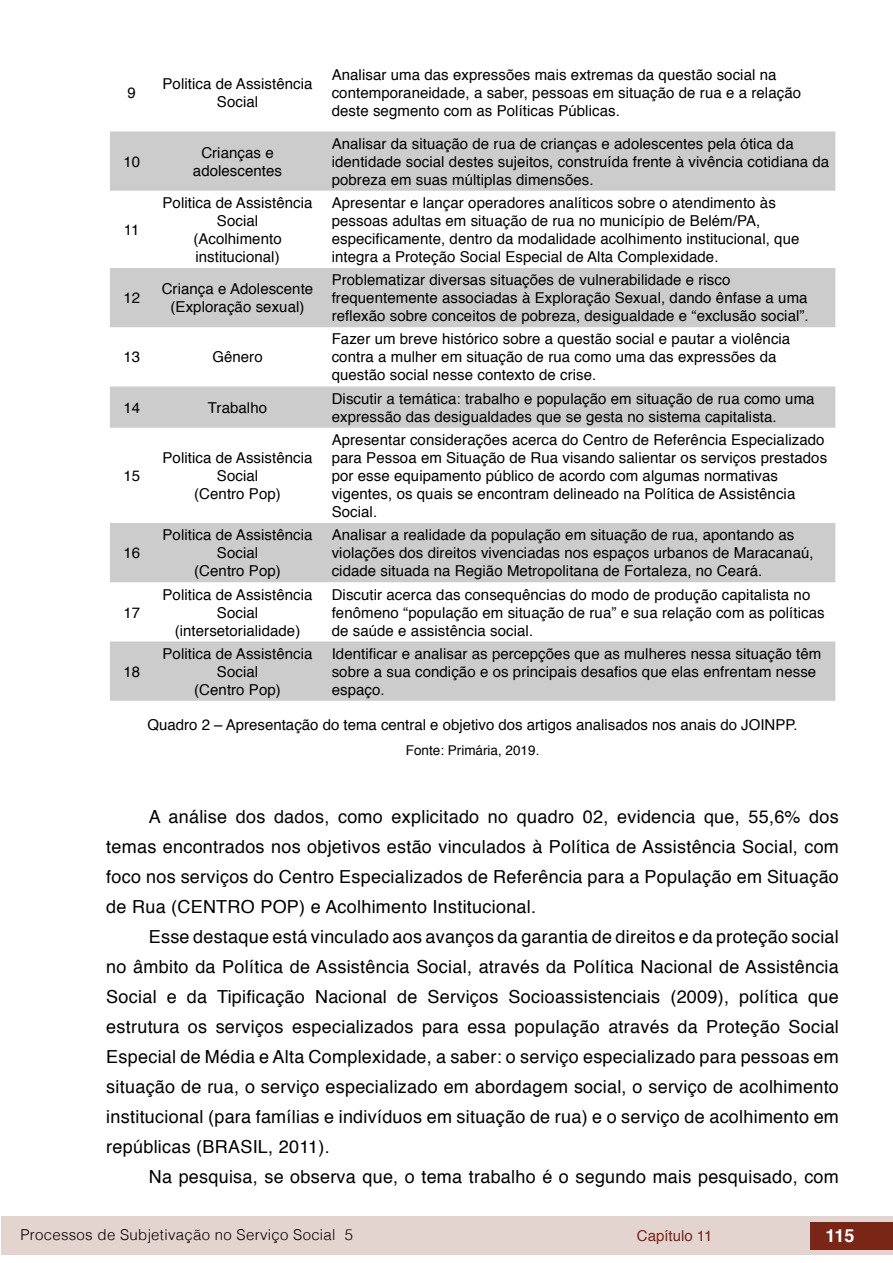
<style>
.page{position:relative;width:893px;height:1263px;background:#fff}
.page>*{position:absolute;margin:0;border:0;box-sizing:border-box;transform-origin:0 0}
.txt{font:18px/30px "Helvetica";letter-spacing:.015em;color:#000;text-align:justify}
.t1{font:700 18px "Helvetica";color:#fff}
.tab_txt{font:15px/18px "Helvetica";letter-spacing:.005em;color:#000}
.info_tab_gra_imag{font:15px "Helvetica";color:#000}
.t2{font:300 15px "Helvetica";letter-spacing:.02em;color:#000}
.t3{font:15px "Helvetica";color:#7a2616}
.fonte_tab_gra_imag{font:13.5px "Helvetica";color:#000}
</style>
<div class="page">
<div style="left:1px;top:1216px;width:891px;height:38px;background:#e4d4d0"></div>
<div style="left:810px;top:1222px;width:83px;height:27px;background:#7a2616"></div>
<svg style="left:110px;top:131px;width:725px;height:570px"></svg>
<p class="tab_txt" style="left:128px;top:85px;width:10px">9</p>
<p class="tab_txt" style="left:162px;top:76px;width:152px;text-align:center">Politica de Assistência<br>Social</p>
<p class="tab_txt" style="left:332px;top:67px;width:471px">Analisar uma das expressões mais extremas da questão social na contemporaneidade, a saber, pessoas em situação de rua e a relação deste segmento com as Políticas Públicas.</p>
<p class="tab_txt" style="left:123px;top:153px;width:18px">10</p>
<p class="tab_txt" style="left:193px;top:144px;width:91px;text-align:center">Crianças e adolescentes</p>
<p class="tab_txt" style="left:332px;top:135px;width:499px">Analisar da situação de rua de crianças e adolescentes pela ótica da identidade social destes sujeitos, construída frente à vivência cotidiana da pobreza em suas múltiplas dimensões.</p>
<p class="tab_txt" style="left:124px;top:221px;width:17px">11</p>
<p class="tab_txt" style="left:162px;top:194px;width:152px;text-align:center">Politica de Assistência<br>Social</p>
<p class="tab_txt" style="left:193px;top:230px;width:90px">(Acolhimento institucional)</p>
<p class="tab_txt" style="left:332px;top:194px;width:469px">Apresentar e lançar operadores analíticos sobre o atendimento às pessoas adultas em situação de rua no município de Belém/PA, especificamente, dentro da modalidade acolhimento institucional, que integra a Proteção Social Especial de Alta Complexidade.</p>
<p class="tab_txt" style="left:123px;top:289px;width:18px">12</p>
<p class="tab_txt" style="left:162px;top:280px;width:153px">Criança e Adolescente</p>
<p class="tab_txt" style="left:171px;top:298px;width:135px">(Exploração sexual)</p>
<p class="tab_txt" style="left:123px;top:349px;width:18px">13</p>
<p class="tab_txt" style="left:212px;top:349px;width:52px">Gênero</p>
<p class="tab_txt" style="left:332px;top:271px;width:478px">Problematizar diversas situações de vulnerabilidade e risco frequentemente associadas à Exploração Sexual, dando ênfase a uma reflexão sobre conceitos de pobreza, desigualdade e “exclusão social”.</p>
<p class="tab_txt" style="left:332px;top:331px;width:460px">Fazer um breve histórico sobre a questão social e pautar a violência contra a mulher em situação de rua como uma das expressões da questão social nesse contexto de crise.</p>
<p class="tab_txt" style="left:123px;top:399px;width:18px">14</p>
<p class="tab_txt" style="left:208px;top:399px;width:61px">Trabalho</p>
<p class="tab_txt" style="left:332px;top:390px;width:484px">Discutir a temática: trabalho e população em situação de rua como uma expressão das desigualdades que se gesta no sistema capitalista.</p>
<p class="tab_txt" style="left:123px;top:467px;width:18px">15</p>
<p class="tab_txt" style="left:123px;top:544px;width:18px">16</p>
<p class="tab_txt" style="left:123px;top:604px;width:18px">17</p>
<p class="tab_txt" style="left:123px;top:663px;width:18px">18</p>
<p class="tab_txt" style="left:162px;top:449px;width:152px;text-align:center">Politica de Assistência<br>Social</p>
<p class="tab_txt" style="left:194px;top:485px;width:88px">(Centro Pop)</p>
<p class="tab_txt" style="left:162px;top:526px;width:152px;text-align:center">Politica de Assistência<br>Social</p>
<p class="tab_txt" style="left:194px;top:562px;width:88px">(Centro Pop)</p>
<p class="tab_txt" style="left:162px;top:586px;width:152px;text-align:center">Politica de Assistência<br>Social</p>
<p class="tab_txt" style="left:175px;top:622px;width:127px">(intersetorialidade)</p>
<p class="tab_txt" style="left:332px;top:431px;width:497px">Apresentar considerações acerca do Centro de Referência Especializado para Pessoa em Situação de Rua visando salientar os serviços prestados por esse equipamento público de acordo com algumas normativas vigentes, os quais se encontram delineado na Política de Assistência Social.</p>
<p class="tab_txt" style="left:332px;top:526px;width:483px">Analisar a realidade da população em situação de rua, apontando as violações dos direitos vivenciadas nos espaços urbanos de Maracanaú, cidade situada na Região Metropolitana de Fortaleza, no Ceará.</p>
<p class="tab_txt" style="left:332px;top:586px;width:494px">Discutir acerca das consequências do modo de produção capitalista no fenômeno “população em situação de rua” e sua relação com as políticas de saúde e assistência social.</p>
<p class="tab_txt" style="left:332px;top:645px;width:491px">Identificar e analisar as percepções que as mulheres nessa situação têm sobre a sua condição e os principais desafios que elas enfrentam nesse espaço.</p>
<p class="info_tab_gra_imag" style="left:148px;top:713px;width:652px">Quadro 2 – Apresentação do tema central e objetivo dos artigos analisados nos anais do JOINPP.</p>
<p class="fonte_tab_gra_imag" style="left:406px;top:739px;width:135px">Fonte: Primária, 2019.</p>
<p class="tab_txt" style="left:162px;top:645px;width:152px;text-align:center">Politica de Assistência<br>Social</p>
<p class="tab_txt" style="left:194px;top:681px;width:88px">(Centro Pop)</p>
<p class="txt" style="left:106px;top:802px;width:734px;text-indent:43px">A análise dos dados, como explicitado no quadro 02, evidencia que, 55,6% dos temas encontrados nos objetivos estão vinculados à Política de Assistência Social, com foco nos serviços do Centro Especializados de Referência para a População em Situação de Rua (CENTRO POP) e Acolhimento Institucional.</p>
<p class="txt" style="left:106px;top:922px;width:734px;text-indent:43px">Esse destaque está vinculado aos avanços da garantia de direitos e da proteção social no âmbito da Política de Assistência Social, através da Política Nacional de Assistência Social e da Tipificação Nacional de Serviços Socioassistenciais (2009), política que estrutura os serviços especializados para essa população através da Proteção Social Especial de Média e Alta Complexidade, a saber: o serviço especializado para pessoas em situação de rua, o serviço especializado em abordagem social, o serviço de acolhimento institucional (para famílias e indivíduos em situação de rua) e o serviço de acolhimento em repúblicas (BRASIL, 2011).</p>
<p class="txt" style="left:149px;top:1162px;width:692px">Na pesquisa, se observa que, o tema trabalho é o segundo mais pesquisado, com</p>
<p class="t2" style="left:20px;top:1222px;width:334px">Processos de Subjetivação no Serviço Social 5</p>
<p class="t3" style="left:637px;top:1224px;width:77px">Capítulo 11</p>
<p class="t1" style="left:825px;top:1221px;width:31px">115</p>
</div>
